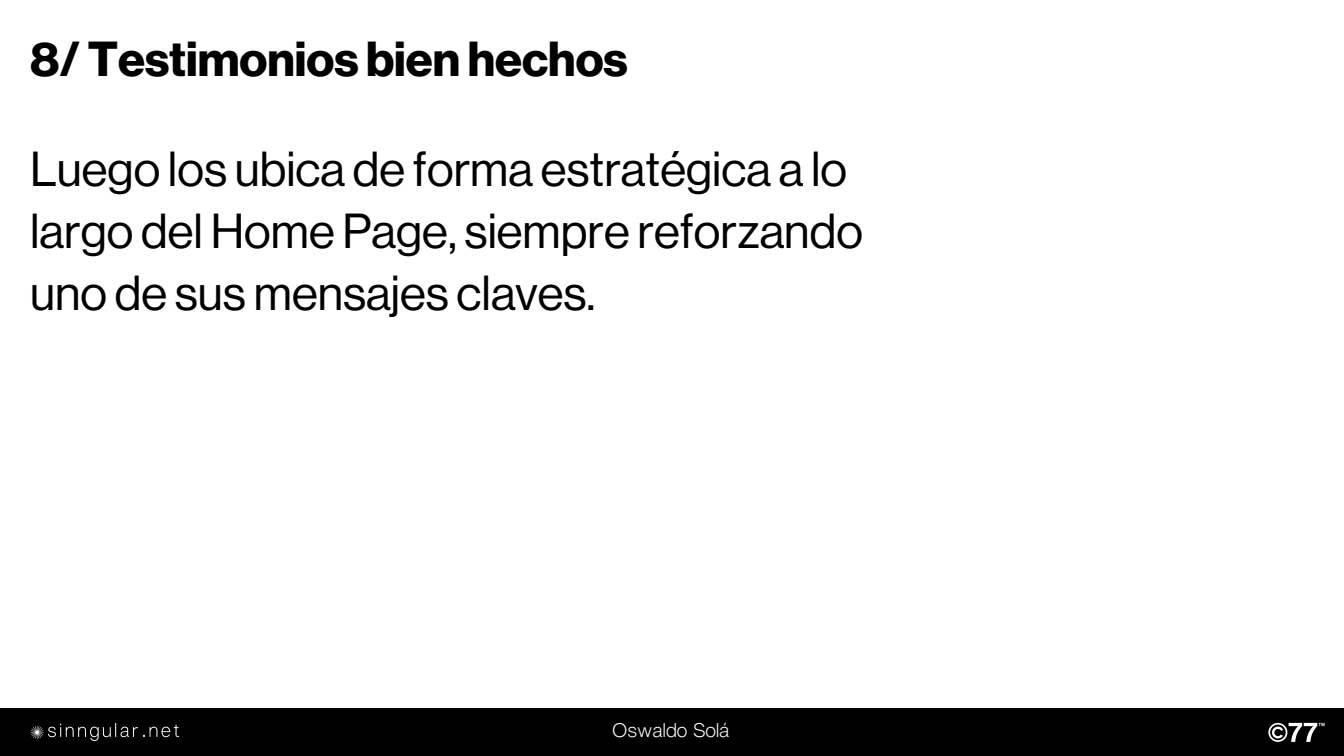
<style>
.page{position:relative;width:1344px;height:756px;background:#fff}
.page>*{position:absolute;margin:0;border:0;box-sizing:border-box;transform-origin:0 0}
.t1{font:48.12px/62.3px "Neue Haas Display";color:#000}
.t2{font:700 48.12px "Neue Haas Display";color:#000}
.t3{font:300 19.43px "Non Natural Grotesk Plain";color:#fff}
</style>
<div class="page">
<div style="left:0;top:709px;width:1344px;height:47px;background:#000"></div>
<svg style="left:1268px;top:723px;width:57px;height:19px"></svg>
<svg style="left:30px;top:726px;width:14px;height:13px"></svg>
<img style="left:49px;top:724px;width:129px;height:17px">
<p class="t2" style="left:30px;top:37px;width:599px">8/Testimonios bien hechos</p>
<p class="t1" style="left:30px;top:139px;width:834px">Luego los ubica de forma estratégica a lo largo del Home Page, siempre reforzando uno de sus mensajes claves.</p>
<h1 class="t3" style="left:612px;top:723px;width:119px">Oswaldo Solá</h1>
</div>
